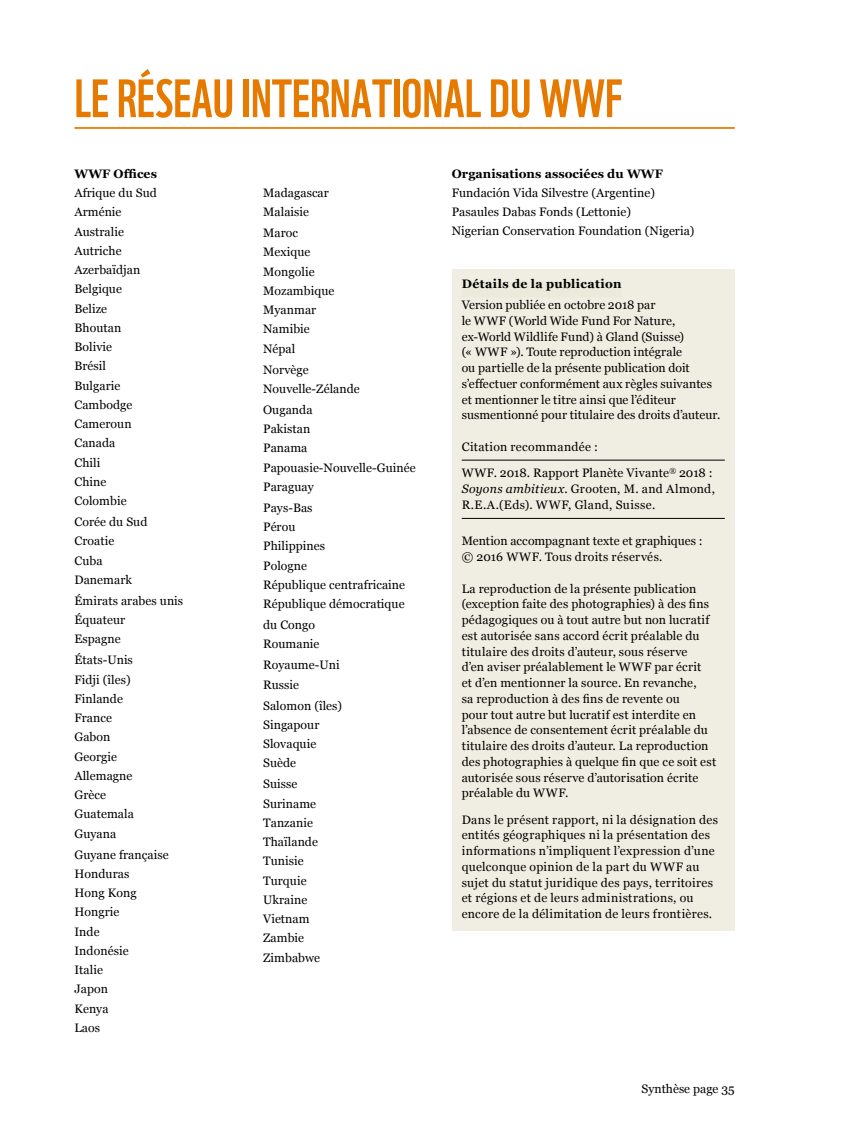
<style>
.page{position:relative;width:844px;height:1141px;background:#fff}
.page>*{position:absolute;margin:0;border:0;box-sizing:border-box;transform-origin:0 0}
.t1{font:52.5px "WWF";color:#e67a00}
.t2{font:12.25px/19.2px "Georgia";letter-spacing:.005em;color:#000}
.t3{font:12.25px/15.8px "Georgia";letter-spacing:.03em;color:#000}
.t4{font:700 12.25px "Georgia";letter-spacing:.005em;color:#000}
.t5{font:700 12.25px "Georgia";letter-spacing:.03em;color:#000}
.s1{font-style:italic}
</style>
<div class="page">
<hr style="left:74px;top:127px;width:660px;height:2px;background:#e67a00">
<div style="left:451px;top:269px;width:283px;height:661px;background:#f0eee3"></div>
<div style="left:461px;top:282px;width:160px;height:15px;background:#eceadb"></div>
<hr style="left:461px;top:460px;width:263px;height:1px;background:#000">
<hr style="left:461px;top:518px;width:263px;height:1px;background:#000">
<h1 class="t1" style="left:74px;top:57px;width:550px">LE RÉSEAU INTERNATIONAL DU WWF</h1>
<p class="t4" style="left:74px;top:164px;width:84px">WWF Offices</p>
<p class="t2" style="left:74px;top:183px;width:84px">Afrique du Sud<br>Arménie<br>Australie<br>Autriche<br>Azerbaïdjan<br>Belgique<br>Belize<br>Bhoutan<br>Bolivie<br>Brésil<br>Bulgarie<br>Cambodge<br>Cameroun<br>Canada<br>Chili<br>Chine<br>Colombie</p>
<p class="t2" style="left:74px;top:512px;width:74px">Corée du Sud<br>Croatie<br>Cuba<br>Danemark</p>
<p class="t2" style="left:74px;top:590px;width:110px">Émirats arabes unis<br>Équateur<br>Espagne</p>
<p class="t2" style="left:74px;top:650px;width:61px">États-Unis<br>Fidji (îles)<br>Finlande<br>France<br>Gabon<br>Georgie<br>Allemagne<br>Grèce<br>Guatemala<br>Guyana</p>
<p class="t2" style="left:74px;top:844px;width:96px">Guyane française<br>Honduras<br>Hong Kong<br>Hongrie<br>Inde<br>Indonésie<br>Italie<br>Japon<br>Kenya<br>Laos</p>
<p class="t2" style="left:263px;top:183px;width:67px">Madagascar<br>Malaisie</p>
<p class="t2" style="left:263px;top:223px;width:73px">Maroc<br>Mexique<br>Mongolie<br>Mozambique<br>Myanmar<br>Namibie<br>Népal</p>
<p class="t2" style="left:263px;top:359px;width:98px">Norvège<br>Nouvelle-Zélande</p>
<p class="t2" style="left:263px;top:400px;width:154px">Ouganda<br>Pakistan<br>Panama<br>Papouasie-Nouvelle-Guinée<br>Paraguay</p>
<p class="t2" style="left:263px;top:498px;width:143px">Pays-Bas<br>Pérou<br>Philippines<br>Pologne<br>République centrafricaine<br>République démocratique</p>
<p class="t2" style="left:263px;top:615px;width:58px">du Congo<br>Roumanie</p>
<p class="t2" style="left:263px;top:655px;width:78px">Royaume-Uni<br>Russie</p>
<p class="t2" style="left:263px;top:695px;width:81px">Salomon (îles)<br>Singapour<br>Slovaquie<br>Suède</p>
<p class="t2" style="left:263px;top:774px;width:59px">Suisse<br>Suriname<br>Tanzanie<br>Thaïlande<br>Tunisie<br>Turquie<br>Ukraine<br>Vietnam<br>Zambie<br>Zimbabwe</p>
<p class="t4" style="left:451px;top:164px;width:213px">Organisations associées du WWF</p>
<p class="t2" style="left:451px;top:182px;width:244px">Fundación Vida Silvestre (Argentine)<br>Pasaules Dabas Fonds (Lettonie)<br>Nigerian Conservation Foundation (Nigeria)</p>
<p class="t5" style="left:461px;top:275px;width:161px">Détails de la publication</p>
<p class="t2" style="left:461px;top:296px;width:260px;line-height:15.8px">Version publiée en octobre 2018 par<br>le WWF (World Wide Fund For Nature, ex-World Wildlife Fund) à Gland (Suisse)<br>(« WWF »). Toute reproduction intégrale<br>ou partielle de la présente publication doit s’effectuer conformément aux règles suivantes et mentionner le titre ainsi que l’éditeur susmentionné pour titulaire des droits d’auteur.</p>
<p class="t2" style="left:461px;top:433px;width:252px;line-height:26.2px">Citation recommandée :<br>WWF. 2018. Rapport Planète Vivante<sup>®</sup> 2018 :</p>
<p class="t3" style="left:461px;top:480px;width:255px"><span class="s1">Soyons ambitieux</span>. Grooten, M. and Almond,<br>R.E.A.(Eds). WWF, Gland, Suisse.</p>
<p class="t2" style="left:461px;top:533px;width:242px;line-height:15.8px">Mention accompagnant texte et graphiques : © 2016 WWF. Tous droits réservés.</p>
<p class="t2" style="left:461px;top:580px;width:256px;line-height:15.8px">La reproduction de la présente publication (exception faite des photographies) à des fins pédagogiques ou à tout autre but non lucratif est autorisée sans accord écrit préalable du titulaire des droits d’auteur, sous réserve<br>d’en aviser préalablement le WWF par écrit<br>et d’en mentionner la source. En revanche,<br>sa reproduction à des fins de revente ou<br>pour tout autre but lucratif est interdite en l’absence de consentement écrit préalable du titulaire des droits d’auteur. La reproduction des photographies à quelque fin que ce soit est autorisée sous réserve d’autorisation écrite préalable du WWF.</p>
<p class="t2" style="left:461px;top:811px;width:258px;line-height:15.8px">Dans le présent rapport, ni la désignation des entités géographiques ni la présentation des informations n’impliquent l’expression d’une quelconque opinion de la part du WWF au sujet du statut juridique des pays, territoires et régions et de leurs administrations, ou encore de la délimitation de leurs frontières.</p>
<p class="t2" style="left:641px;top:1079px;width:95px">Synthèse page 35</p>
</div>
